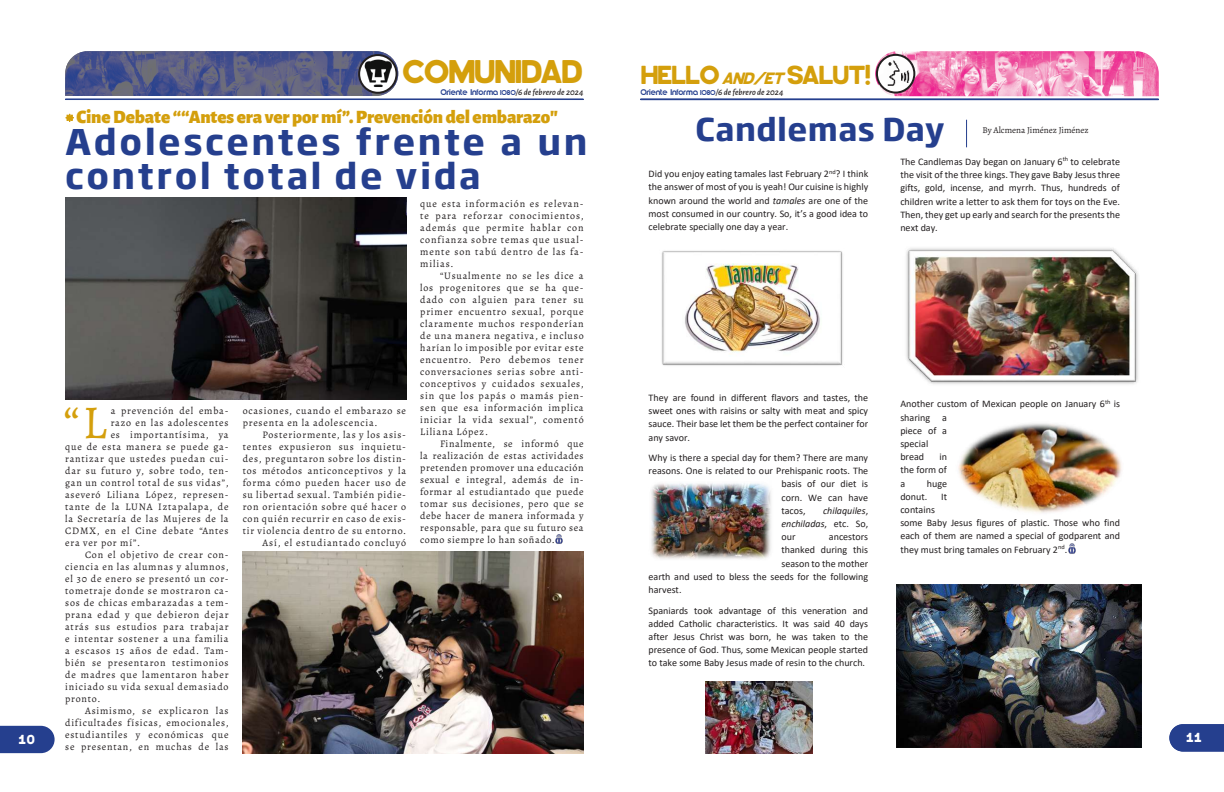
<style>
.page{position:relative;width:1224px;height:792px;background:#fff}
.page>*{position:absolute;margin:0;border:0;box-sizing:border-box;transform-origin:0 0}
.t1{font:47.2px "Alegreya";color:#d49f0c}
.t2{font:700 35px/34px "Soho Gothic Pro";letter-spacing:.07em;color:#253f8e}
.t3{font:34px "Geovano Sans";letter-spacing:-.06em;color:#d49f0c}
.t4{font:700 31px "Soho Gothic Pro";letter-spacing:.01em;color:#253f8e}
.t5{font:27px "Geovano Sans";letter-spacing:-.06em;color:#d49f0c}
.t6{font:900 19px "Alegreya Sans";letter-spacing:-.01em;color:#d49f0c}
.t7{font:700 13px "Armavir 01";color:#fff}
.t8{font:10.1px/13.2px "Calibri";color:#231f20;text-align:justify}
.t9{font:italic 10.1px/13.2px "Calibri";color:#231f20;text-align:justify}
.t10{font:10px/12px "Alegreya";letter-spacing:.08em;color:#231f20;text-align:justify}
.t11{font:italic 500 9px "Alegreya Sans";color:#231f20}
.t12{font:9px "Alegreya";color:#231f20}
.s1{font-family:"Brandish";font-weight:400;font-style:normal;font-size:7px;color:#253f8e}
.s2{font-family:"Brandish";font-weight:400;font-style:normal;font-size:6px;color:#253f8e}
.s3{font-style:italic;font-size:17px}
.s4{font-style:italic}
.s5{font-style:normal}
</style>
<div class="page">
<svg style="left:640px;top:99px;width:519px;height:1px"></svg>
<svg style="left:1169px;top:724px;width:55px;height:28px;background:#334b95"></svg>
<img style="left:875px;top:51px;width:284px;height:45px">
<img style="left:877px;top:55px;width:37px;height:38px;border-radius:19px">
<div style="left:876px;top:54px;width:39px;height:40px;border:2px solid #231f20;border-radius:50%"></div>
<svg style="left:0;top:726px;width:55px;height:27px"></svg>
<svg style="left:65px;top:70px;width:519px;height:30px"></svg>
<img style="left:65px;top:51px;width:333px;height:45px">
<img style="left:359px;top:55px;width:38px;height:38px;border-radius:19px">
<div style="left:358px;top:54px;width:40px;height:40px;border:2px solid #231f20;border-radius:50%"></div>
<img style="left:906px;top:248px;width:232px;height:136px">
<img style="left:958px;top:423px;width:164px;height:90px">
<img style="left:661px;top:251px;width:182px;height:115px">
<img style="left:651px;top:483px;width:120px;height:76px">
<img style="left:706px;top:682px;width:107px;height:71px">
<img style="left:896px;top:584px;width:246px;height:164px">
<svg style="left:966px;top:120px;width:1px;height:27px"></svg>
<img style="left:65px;top:198px;width:341px;height:201px">
<img style="left:243px;top:552px;width:341px;height:202px">
<svg style="left:1069px;top:543px;width:7px;height:11px"></svg>
<svg style="left:555px;top:534px;width:7px;height:10px"></svg>
<svg style="left:65px;top:113px;width:9px;height:9px"></svg>
<h3 class="t7" style="left:18px;top:732px;width:18px">10</h3>
<h3 class="t3" style="left:402px;top:52px;width:183px">COMUNIDAD</h3>
<p class="t11" style="left:440px;top:86px;width:145px"><span class="s1">Oriente Informa</span> <span class="s2">1080</span>/6 de febrero de 2024</p>
<h3 class="t6" style="left:77px;top:102px;width:483px">Cine Debate ““Antes era ver por mí”. Prevención del embarazo"</h3>
<h2 class="t2" style="left:65px;top:123px;width:524px">Adolescentes frente a un control total de vida</h2>
<h1 class="t1" style="left:64px;top:393px;width:45px">“L</h1>
<p class="t10" style="left:111px;top:405px;width:119px">a prevención del emba-</p>
<p class="t10" style="left:111px;top:417px;width:119px">razo en las adolescentes</p>
<p class="t10" style="left:111px;top:429px;width:119px">es importantísima, ya</p>
<p class="t10" style="left:65px;top:441px;width:165px">que de esta manera se puede ga-</p>
<p class="t10" style="left:65px;top:453px;width:165px">rantizar que ustedes puedan cui-</p>
<p class="t10" style="left:65px;top:465px;width:165px">dar su futuro y, sobre todo, ten-</p>
<p class="t10" style="left:65px;top:477px;width:165px">gan un control total de sus vidas”,</p>
<p class="t10" style="left:65px;top:489px;width:165px">aseveró Liliana López, represen-</p>
<p class="t10" style="left:65px;top:501px;width:165px">tante de la LUNA Iztapalapa, de</p>
<p class="t10" style="left:65px;top:513px;width:165px">la Secretaría de las Mujeres de la</p>
<p class="t10" style="left:65px;top:525px;width:165px">CDMX, en el Cine debate “Antes</p>
<p class="t10" style="left:65px;top:537px;width:76px">era ver por mí”.</p>
<p class="t10" style="left:85px;top:549px;width:145px">Con el objetivo de crear con-</p>
<p class="t10" style="left:65px;top:561px;width:165px">ciencia en las alumnas y alumnos,</p>
<p class="t10" style="left:65px;top:573px;width:165px">el 30 de enero se presentó un cor-</p>
<p class="t10" style="left:65px;top:585px;width:165px">tometraje donde se mostraron ca-</p>
<p class="t10" style="left:65px;top:597px;width:165px">sos de chicas embarazadas a tem-</p>
<p class="t10" style="left:65px;top:609px;width:165px">prana edad y que debieron dejar</p>
<p class="t10" style="left:65px;top:621px;width:165px">atrás sus estudios para trabajar</p>
<p class="t10" style="left:65px;top:633px;width:165px">e intentar sostener a una familia</p>
<p class="t10" style="left:65px;top:645px;width:165px">a escasos 15 años de edad. Tam-</p>
<p class="t10" style="left:65px;top:657px;width:165px">bién se presentaron testimonios</p>
<p class="t10" style="left:65px;top:669px;width:165px">de madres que lamentaron haber</p>
<p class="t10" style="left:65px;top:681px;width:165px">iniciado su vida sexual demasiado</p>
<p class="t10" style="left:65px;top:693px;width:37px">pronto.</p>
<p class="t10" style="left:85px;top:705px;width:145px">Asimismo, se explicaron las</p>
<p class="t10" style="left:65px;top:717px;width:165px">dificultades físicas, emocionales,</p>
<p class="t10" style="left:65px;top:729px;width:165px">estudiantiles y económicas que</p>
<p class="t10" style="left:65px;top:741px;width:165px">se presentan, en muchas de las</p>
<p class="t10" style="left:243px;top:405px;width:165px">ocasiones, cuando el embarazo se presenta en la adolescencia.</p>
<p class="t10" style="left:243px;top:429px;width:165px;text-align:right">Posteriormente, las y los asis&shy;tentes expusieron sus inquietu&shy;des, preguntaron sobre los distin&shy;tos métodos anticonceptivos y la forma cómo pueden hacer uso de su libertad sexual. También pidie&shy;ron orientación sobre qué hacer o con quién recurrir en caso de exis&shy;tir violencia dentro de su entorno.<br>Así, el estudiantado concluyó</p>
<p class="t10" style="left:420px;top:198px;width:165px">que esta información es relevan&shy;te para reforzar conocimientos, además que permite hablar con confianza sobre temas que usual&shy;mente son tabú dentro de las fa&shy;milias.</p>
<p class="t10" style="left:420px;top:270px;width:165px;text-indent:20px">“Usualmente no se les dice a los progenitores que se ha que&shy;dado con alguien para tener su primer encuentro sexual, porque claramente muchos responderían de una manera negativa, e incluso harían lo imposible por evitar este encuentro. Pero debemos tener conversaciones serias sobre anti&shy;conceptivos y cuidados sexuales, sin que los papás o mamás pien&shy;sen que esa información implica iniciar la vida sexual”, comentó Liliana López.</p>
<p class="t10" style="left:420px;top:438px;width:165px;text-indent:20px">Finalmente, se informó que la realización de estas actividades pretenden promover una educación sexual e integral, además de in&shy;formar al estudiantado que puede tomar sus decisiones, pero que se debe hacer de manera informada y responsable, para que su futuro sea como siempre lo han soñado.</p>
<h3 class="t5" style="left:640px;top:59px;width:233px">HELLO <span class="s3">AND/ET</span>SALUT!</h3>
<p class="t11" style="left:640px;top:85px;width:145px"><span class="s1">Oriente Informa</span> <span class="s2">1080</span>/6 de febrero de 2024</p>
<h3 class="t4" style="left:696px;top:105px;width:251px">Candlemas Day</h3>
<p class="t12" style="left:983px;top:124px;width:108px">By Alcmena Jiménez Jiménez</p>
<p class="t8" style="left:649px;top:167px;width:221px">Did you enjoy eating tamales last February 2<sup>nd</sup>? I think the answer of most of you is yeah! Our cuisine is highly known around the world and <span class="s4">tamales</span> are one of the most consumed in our country. So, it’s a good idea to celebrate specially one day a year.</p>
<p class="t8" style="left:900px;top:155px;width:221px">The Candlemas Day began on January 6<sup>th</sup> to celebrate the visit of the three kings. They gave Baby Jesus three gifts, gold, incense, and myrrh. Thus, hundreds of children write a letter to ask them for toys on the Eve.<br>Then, they get up early and search for the presents the next day.</p>
<p class="t8" style="left:649px;top:391px;width:221px">They are found in different flavors and tastes, the sweet ones with raisins or salty with meat and spicy sauce. Their base let them be the perfect container for any savor.</p>
<p class="t8" style="left:649px;top:451px;width:221px">Why is there a special day for them? There are many</p>
<p class="t8" style="left:649px;top:464px;width:221px">reasons. One is related to our Prehispanic roots. The</p>
<p class="t8" style="left:781px;top:477px;width:88px">basis of our diet is</p>
<p class="t8" style="left:781px;top:490px;width:88px">corn. We can have</p>
<p class="t8" style="left:781px;top:504px;width:26px">tacos,</p>
<p class="t9" style="left:781px;top:503px;width:88px;text-indent:42px">chilaquiles<span class="s5">, </span>enchiladas<span class="s5">, etc. So, our</span></p>
<p class="t8" style="left:829px;top:530px;width:41px">ancestors</p>
<p class="t8" style="left:781px;top:543px;width:88px">thanked during this</p>
<p class="t8" style="left:781px;top:556px;width:88px">season to the mother</p>
<p class="t8" style="left:649px;top:570px;width:221px">earth and used to bless the seeds for the following</p>
<p class="t8" style="left:649px;top:583px;width:35px">harvest.</p>
<p class="t8" style="left:649px;top:603px;width:221px">Spaniards took advantage of this veneration and added Catholic characteristics. It was said 40 days after Jesus Christ was born, he was taken to the presence of God. Thus, some Mexican people started to take some Baby Jesus made of resin to the church.</p>
<p class="t8" style="left:900px;top:397px;width:221px;text-align:left">Another custom of Mexican people on January 6<sup>th</sup> is sharing a<br>piece of a<br>special<br>bread</p>
<p class="t8" style="left:900px;top:450px;width:48px;text-indent:39px">in the form of a</p>
<p class="t8" style="left:900px;top:476px;width:48px;text-indent:26px">huge donut.</p>
<p class="t8" style="left:941px;top:490px;width:7px">It</p>
<p class="t8" style="left:900px;top:503px;width:221px;text-align:left">contains<br>some Baby Jesus figures of plastic. Those who find each of them are named a special of godparent and they must bring tamales on February 2<sup>nd</sup>.</p>
<h3 class="t7" style="left:1186px;top:730px;width:17px">11</h3>
</div>
